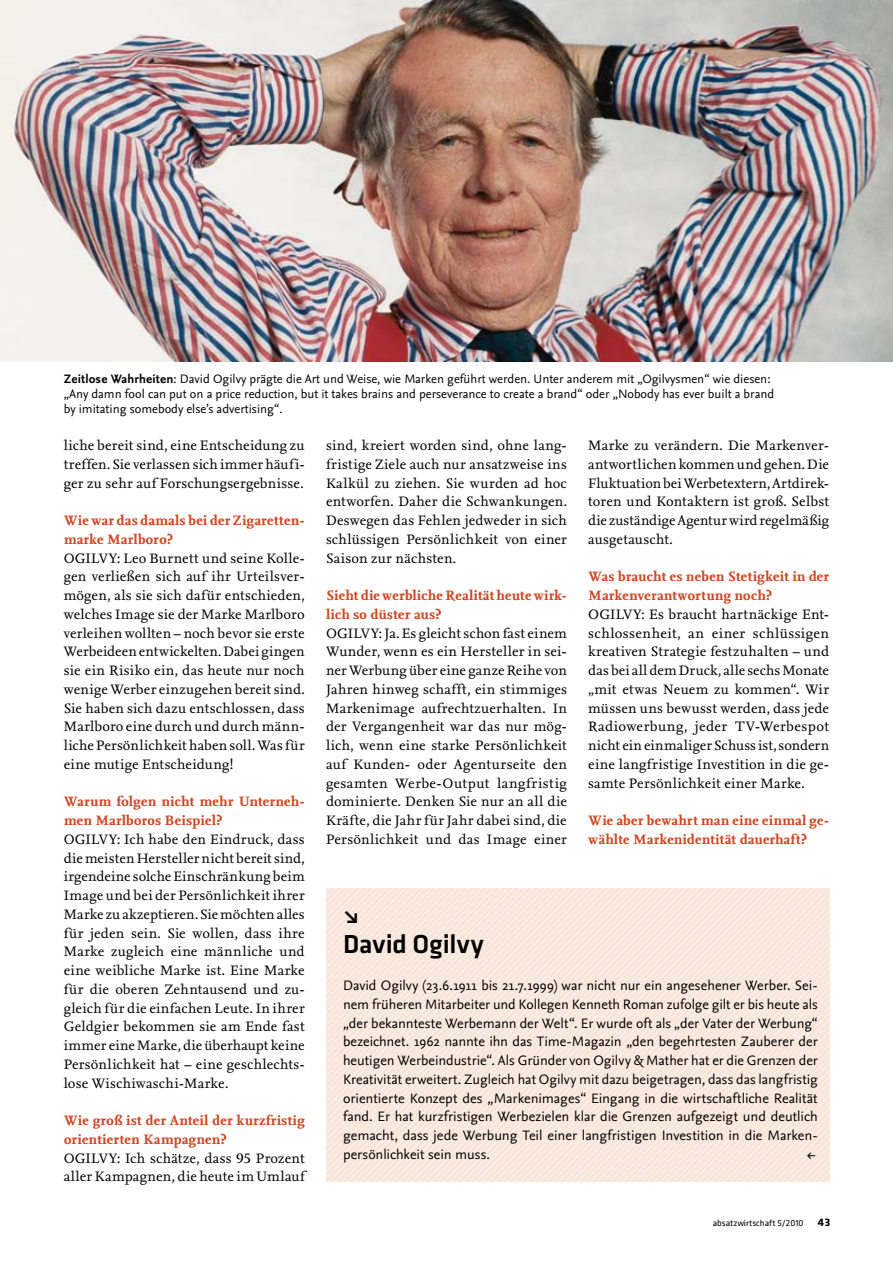
<style>
.page{position:relative;width:893px;height:1263px;background:#fff}
.page>*{position:absolute;margin:0;border:0;box-sizing:border-box;transform-origin:0 0}
.t1{font:500 27px "Klavika";color:#000}
.t2{font:700 27px "Nexus Sans Pro";color:#000}
.t3{font:14.25px/18.8px "Nexus Serif Pro";letter-spacing:.015em;color:#000;text-align:justify}
.t4{font:14.25px/18.8px "Nexus Sans Pro";color:#000}
.t5{font:700 14.25px/18.8px "Nexus Serif Pro";letter-spacing:.015em;color:#ce4723}
.t6{font:12.75px/15px "Nexus Sans Pro";color:#000}
.t7{font:700 11.25px "Klavika";color:#000}
.t8{font:9px "Klavika";color:#000}
.s1{font-weight:700}
</style>
<div class="page">
<img style="left:0;top:0;width:893px;height:361px">
<svg style="left:326px;top:888px;width:503px;height:293px"></svg>
<p class="t6" style="left:64px;top:370px;width:712px"><span class="s1">Zeitlose Wahrheiten</span>: David Ogilvy prägte die Art und Weise, wie Marken geführt werden. Unter anderem mit „Ogilvysmen“ wie diesen: „Any damn fool can put on a price reduction, but it takes brains and perseverance to create a brand“ oder „Nobody has ever built a brand by imitating somebody else’s advertising“.</p>
<p class="t3" style="left:64px;top:435px;width:242px">liche bereit sind, eine Entscheidung zu treffen. Sie verlassen sich immer häufi&shy;ger zu sehr auf Forschungsergebnisse.</p>
<p class="t5" style="left:64px;top:511px;width:242px">Wie war das damals bei der Zigaretten&shy;marke Marlboro?</p>
<p class="t3" style="left:64px;top:548px;width:243px">OGILVY: Leo Burnett und seine Kolle&shy;gen verließen sich auf ihr Urteilsver&shy;mögen, als sie sich dafür entschieden, welches Image sie der Marke Marlboro verleihen wollten – noch bevor sie erste Werbeideen entwickelten. Dabei gingen sie ein Risiko ein, das heute nur noch wenige Werber einzugehen bereit sind.<br>Sie haben sich dazu entschlossen, dass Marlboro eine durch und durch männ&shy;liche Persönlichkeit haben soll. Was für eine mutige Entscheidung!</p>
<p class="t5" style="left:64px;top:792px;width:242px">Warum folgen nicht mehr Unterneh&shy;men Marlboros Beispiel?</p>
<p class="t3" style="left:64px;top:829px;width:243px">OGILVY: Ich habe den Eindruck, dass die meisten Hersteller nicht bereit sind, irgendeine solche Einschränkung beim Image und bei der Persönlichkeit ihrer Marke zu akzeptieren. Sie möchten alles für jeden sein. Sie wollen, dass ihre Marke zugleich eine männliche und eine weibliche Marke ist. Eine Marke für die oberen Zehntausend und zu&shy;gleich für die einfachen Leute. In ihrer Geldgier bekommen sie am Ende fast immer eine Marke, die überhaupt keine Persönlichkeit hat – eine geschlechts&shy;lose Wischiwaschi-Marke.</p>
<p class="t5" style="left:64px;top:1111px;width:242px">Wie groß ist der Anteil der kurzfristig orientierten Kampagnen?</p>
<p class="t3" style="left:64px;top:1148px;width:242px">OGILVY: Ich schätze, dass 95 Prozent aller Kampagnen, die heute im Umlauf</p>
<p class="t3" style="left:326px;top:435px;width:243px">sind, kreiert worden sind, ohne lang&shy;fristige Ziele auch nur ansatzweise ins Kalkül zu ziehen. Sie wurden ad hoc entworfen. Daher die Schwankungen.<br>Deswegen das Fehlen jedweder in sich schlüssigen Persönlichkeit von einer Saison zur nächsten.</p>
<p class="t5" style="left:326px;top:585px;width:242px">Sieht die werbliche Realität heute wirk&shy;lich so düster aus?</p>
<p class="t3" style="left:326px;top:623px;width:242px">OGILVY: Ja. Es gleicht schon fast einem Wunder, wenn es ein Hersteller in sei&shy;ner Werbung über eine ganze Reihe von Jahren hinweg schafft, ein stimmiges Markenimage aufrechtzuerhalten. In der Vergangenheit war das nur mög&shy;lich, wenn eine starke Persönlichkeit auf Kunden- oder Agenturseite den gesamten Werbe-Output langfristig dominierte. Denken Sie nur an all die Kräfte, die Jahr für Jahr dabei sind, die Persönlichkeit und das Image einer</p>
<p class="t3" style="left:588px;top:435px;width:242px">Marke zu verändern. Die Markenver&shy;antwortlichen kommen und gehen. Die Fluktuation bei Werbetextern, Artdirek&shy;toren und Kontaktern ist groß. Selbst die zuständige Agentur wird regelmäßig ausgetauscht.</p>
<p class="t5" style="left:588px;top:567px;width:242px">Was braucht es neben Stetigkeit in der<br>Markenverantwortung noch?</p>
<p class="t3" style="left:588px;top:604px;width:242px">OGILVY: Es braucht hartnäckige Ent&shy;schlossenheit, an einer schlüssigen kreativen Strategie festzuhalten – und das bei all dem Druck, alle sechs Monate „mit etwas Neuem zu kommen“. Wir müssen uns bewusst werden, dass jede Radiowerbung, jeder TV-Werbespot nicht ein einmaliger Schuss ist, sondern eine langfristige Investition in die ge&shy;samte Persönlichkeit einer Marke.</p>
<p class="t5" style="left:588px;top:811px;width:242px">Wie aber bewahrt man eine einmal ge&shy;wählte Markenidentität dauerhaft?</p>
<h1 class="t2" style="left:343px;top:893px;width:18px">↘</h1>
<h1 class="t1" style="left:343px;top:929px;width:142px">David Ogilvy</h1>
<p class="t4" style="left:343px;top:975px;width:476px">David Ogilvy (23.6.1911 bis 21.7.1999) war nicht nur ein angesehener Werber. Sei&shy;nem früheren Mitarbeiter und Kollegen Kenneth Roman zufolge gilt er bis heute als „der bekannteste Werbemann der Welt“. Er wurde oft als „der Vater der Werbung“ bezeichnet. 1962 nannte ihn das Time-Magazin „den begehrtesten Zauberer der heutigen Werbeindustrie“. Als Gründer von Ogilvy &amp; Mather hat er die Grenzen der Kreativität erweitert. Zugleich hat Ogilvy mit dazu beigetragen, dass das langfristig orientierte Konzept des „Markenimages“ Eingang in die wirtschaftliche Realität fand. Er hat kurzfristigen Werbezielen klar die Grenzen aufgezeigt und deutlich gemacht, dass jede Werbung Teil einer langfristigen Investition in die Marken&shy;persönlichkeit sein muss.</p>
<p class="t3" style="left:807px;top:1144px;width:10px">←</p>
<p class="t8" style="left:713px;top:1218px;width:92px">absatzwirtschaft 5/2010</p>
<p class="t7" style="left:818px;top:1216px;width:14px">43</p>
</div>
